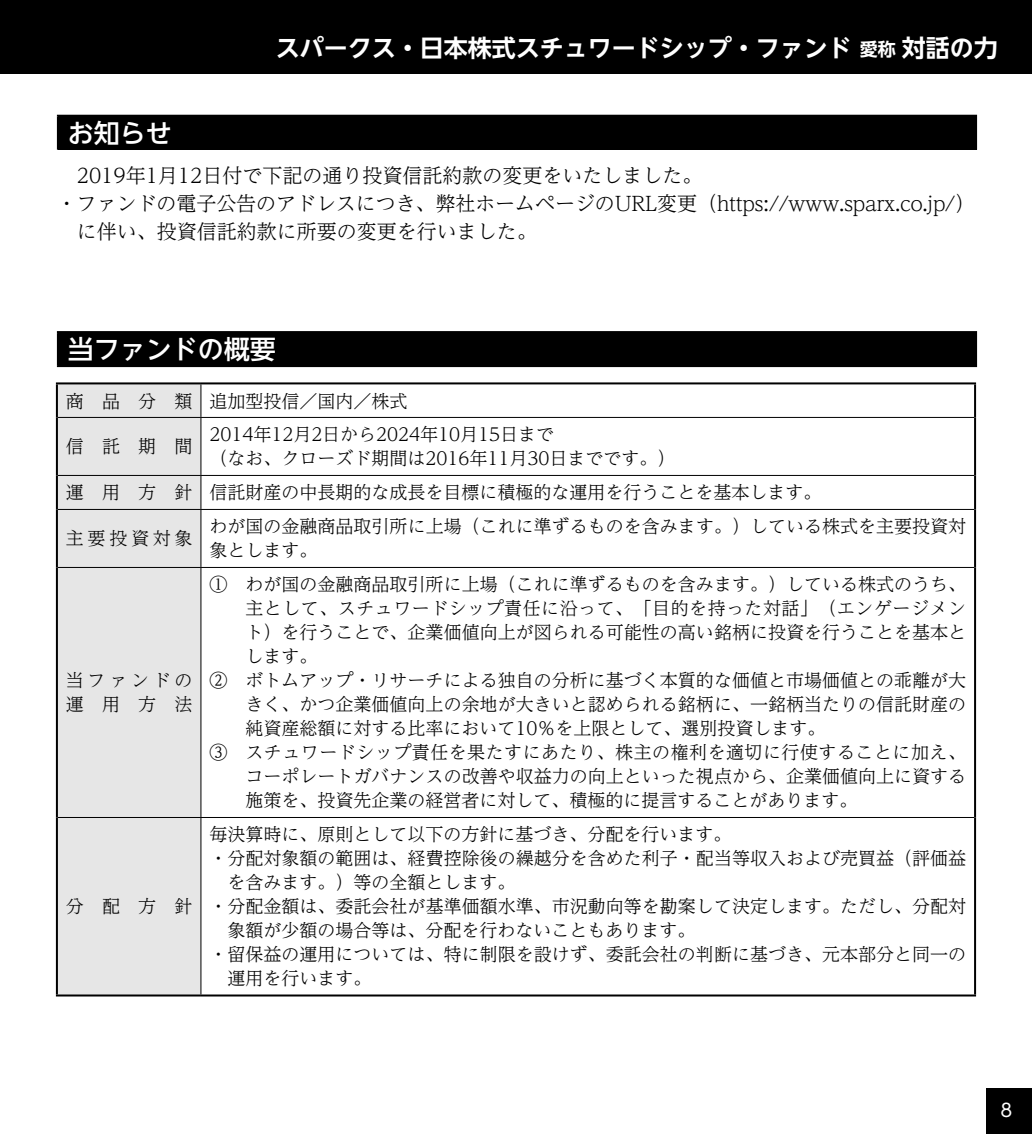
<style>
.page{position:relative;width:1032px;height:1134px;background:#fff}
.page>*{position:absolute;margin:0;border:0;box-sizing:border-box;transform-origin:0 0}
.t1{font:500 26px "UD Shin Go NT Pro";color:#fff}
.t2{font:700 24px "UD Shin Go NT Pro De";color:#fff}
.t3{font:300 20px "UD Reimin Pro";color:#000}
.t4{font:300 18px/24px "UD Reimin Pro";color:#000}
.t5{font:300 18px "UD Reimin Pro";letter-spacing:.025em;color:#000}
.t6{font:300 18px/24px "UD Reimin Pro";letter-spacing:.205em;color:#000}
.t7{font:18px "UD Shin Go NT Pro";color:#fff}
.s1{font-size:18px}
</style>
<div class="page">
<div style="left:0;top:0;width:1032px;height:74px;background:#000"></div>
<div style="left:986px;top:1089px;width:46px;height:45px;background:#000"></div>
<div style="left:58px;top:116px;width:918px;height:34px;background:#000"></div>
<hr style="left:57px;top:115px;width:920px;height:2px;background:#000">
<hr style="left:57px;top:117px;width:2px;height:33px;background:#000">
<hr style="left:975px;top:117px;width:2px;height:33px;background:#000">
<div style="left:58px;top:332px;width:918px;height:34px;background:#000"></div>
<hr style="left:57px;top:331px;width:920px;height:2px;background:#000">
<hr style="left:57px;top:333px;width:2px;height:32px;background:#000">
<hr style="left:975px;top:333px;width:2px;height:32px;background:#000">
<hr style="left:57px;top:365px;width:920px;height:2px;background:#000">
<div style="left:58px;top:384px;width:142px;height:610px;background:#e6e6e6"></div>
<hr style="left:56px;top:382px;width:145px;height:2px;background:#000">
<hr style="left:56px;top:384px;width:2px;height:33px;background:#000">
<hr style="left:201px;top:382px;width:775px;height:2px;background:#000">
<hr style="left:974px;top:384px;width:2px;height:33px;background:#000">
<hr style="left:56px;top:417px;width:2px;height:58px;background:#000">
<hr style="left:974px;top:417px;width:2px;height:58px;background:#000">
<hr style="left:56px;top:475px;width:2px;height:34px;background:#000">
<hr style="left:974px;top:475px;width:2px;height:34px;background:#000">
<hr style="left:56px;top:509px;width:2px;height:58px;background:#000">
<hr style="left:974px;top:509px;width:2px;height:58px;background:#000">
<hr style="left:56px;top:567px;width:2px;height:250px;background:#000">
<hr style="left:974px;top:567px;width:2px;height:250px;background:#000">
<hr style="left:56px;top:817px;width:2px;height:177px;background:#000">
<hr style="left:974px;top:817px;width:2px;height:177px;background:#000">
<hr style="left:56px;top:994px;width:145px;height:2px;background:#000">
<hr style="left:201px;top:994px;width:775px;height:2px;background:#000">
<hr style="left:200px;top:384px;width:1px;height:33px;background:#000">
<hr style="left:58px;top:417px;width:143px;height:1px;background:#000">
<hr style="left:201px;top:417px;width:773px;height:1px;background:#000">
<hr style="left:200px;top:418px;width:1px;height:57px;background:#000">
<hr style="left:58px;top:475px;width:143px;height:1px;background:#000">
<hr style="left:201px;top:475px;width:773px;height:1px;background:#000">
<hr style="left:200px;top:476px;width:1px;height:33px;background:#000">
<hr style="left:58px;top:509px;width:143px;height:1px;background:#000">
<hr style="left:201px;top:509px;width:773px;height:1px;background:#000">
<hr style="left:200px;top:510px;width:1px;height:57px;background:#000">
<hr style="left:58px;top:567px;width:143px;height:1px;background:#000">
<hr style="left:201px;top:567px;width:773px;height:1px;background:#000">
<hr style="left:200px;top:568px;width:1px;height:249px;background:#000">
<hr style="left:58px;top:817px;width:143px;height:1px;background:#000">
<hr style="left:201px;top:817px;width:773px;height:1px;background:#000">
<hr style="left:200px;top:818px;width:1px;height:176px;background:#000">
<h2 class="t2" style="left:276px;top:29px;width:723px">スパークス・日本株式スチュワードシップ・ファンド <span class="s1">愛称</span> 対話の力</h2>
<h1 class="t1" style="left:68px;top:112px;width:105px">お知らせ</h1>
<p class="t3" style="left:57px;top:159px;width:647px">　2019年1月12日付で下記の通り投資信託約款の変更をいたしました。</p>
<p class="t3" style="left:57px;top:187px;width:920px">・ファンドの電子公告のアドレスにつき、弊社ホームページのURL変更（https://www.sparx.co.jp/）</p>
<p class="t3" style="left:77px;top:215px;width:462px">に伴い、投資信託約款に所要の変更を行いました。</p>
<h1 class="t1" style="left:68px;top:328px;width:210px">当ファンドの概要</h1>
<p class="t4" style="left:66px;top:388px;width:343px">商 品 分 類 追加型投信／国内／株式</p>
<p class="t4" style="left:66px;top:434px;width:128px">信託期間</p>
<p class="t4" style="left:209px;top:422px;width:467px">2014年12月2日から2024年10月15日まで<br>（なお、クローズド期間は2016年11月30日までです。）</p>
<p class="t4" style="left:66px;top:480px;width:757px">運 用 方 針 信託財産の中長期的な成長を目標に積極的な運用を行うことを基本します。</p>
<p class="t4" style="left:66px;top:526px;width:128px">主要投資対象</p>
<p class="t4" style="left:209px;top:514px;width:758px">わが国の金融商品取引所に上場（これに準ずるものを含みます。）している株式を主要投資対象とします。</p>
<p class="t6" style="left:66px;top:668px;width:128px">当ファンドの運用方法</p>
<p class="t4" style="left:66px;top:893px;width:128px">分配方針</p>
<p class="t4" style="left:209px;top:572px;width:758px">①　わが国の金融商品取引所に上場（これに準ずるものを含みます。）している株式のうち、</p>
<p class="t5" style="left:245px;top:594px;width:722px">主として、スチュワードシップ責任に沿って、「目的を持った対話」（エンゲージメン</p>
<p class="t4" style="left:245px;top:620px;width:722px">ト）を行うことで、企業価値向上が図られる可能性の高い銘柄に投資を行うことを基本と</p>
<p class="t4" style="left:245px;top:644px;width:73px">します。</p>
<p class="t4" style="left:209px;top:668px;width:758px">②　ボトムアップ・リサーチによる独自の分析に基づく本質的な価値と市場価値との乖離が大</p>
<p class="t4" style="left:245px;top:692px;width:722px">きく、かつ企業価値向上の余地が大きいと認められる銘柄に、一銘柄当たりの信託財産の</p>
<p class="t4" style="left:245px;top:716px;width:581px">純資産総額に対する比率において10％を上限として、選別投資します。</p>
<p class="t5" style="left:209px;top:738px;width:758px">③　スチュワードシップ責任を果たすにあたり、株主の権利を適切に行使することに加え、</p>
<p class="t4" style="left:245px;top:764px;width:722px">コーポレートガバナンスの改善や収益力の向上といった視点から、企業価値向上に資する</p>
<p class="t4" style="left:245px;top:788px;width:613px">施策を、投資先企業の経営者に対して、積極的に提言することがあります。</p>
<p class="t4" style="left:209px;top:821px;width:523px">毎決算時に、原則として以下の方針に基づき、分配を行います。</p>
<p class="t4" style="left:209px;top:845px;width:758px">・分配対象額の範囲は、経費控除後の繰越分を含めた利子・配当等収入および売買益（評価益</p>
<p class="t4" style="left:227px;top:869px;width:289px">を含みます。）等の全額とします。</p>
<p class="t4" style="left:209px;top:893px;width:758px">・分配金額は、委託会社が基準価額水準、市況動向等を勘案して決定します。ただし、分配対</p>
<p class="t4" style="left:227px;top:917px;width:469px">象額が少額の場合等は、分配を行わないこともあります。</p>
<p class="t4" style="left:209px;top:941px;width:758px">・留保益の運用については、特に制限を設けず、委託会社の判断に基づき、元本部分と同一の</p>
<p class="t4" style="left:227px;top:965px;width:145px">運用を行います。</p>
<p class="t7" style="left:1000px;top:1095px;width:13px">8</p>
</div>
